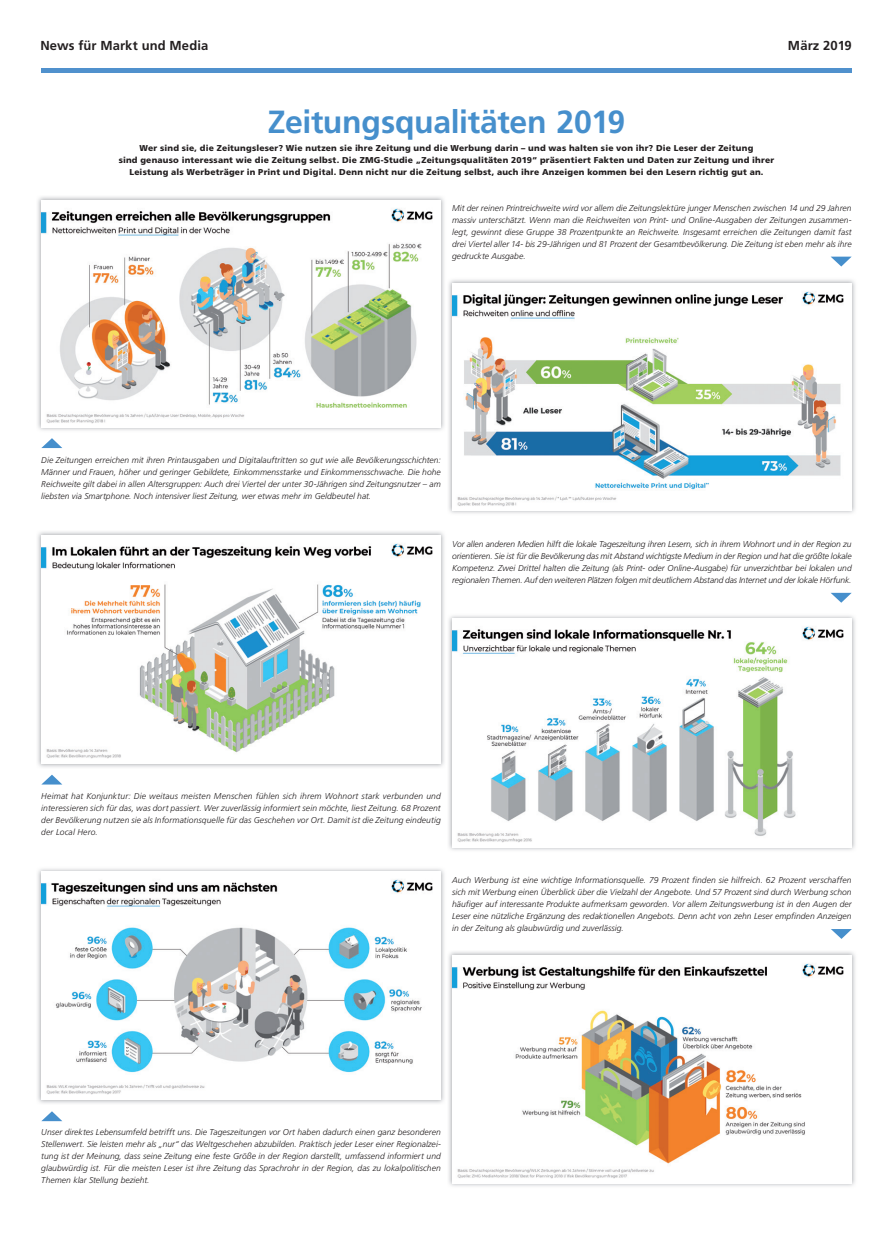
<style>
.page{position:relative;width:893px;height:1248px;background:#fff}
.page>*{position:absolute;margin:0;border:0;box-sizing:border-box;transform-origin:0 0}
.t1{font:700 32px "Frutiger";letter-spacing:-.01em;color:#468fcc}
.t2{font:700 13px "Frutiger";letter-spacing:.005em;color:#231f20}
.t3{font:italic 300 8.5px/12px "Frutiger";letter-spacing:.005em;color:#231f20;text-align:justify}
.t4{font:900 8.5px/12px "Frutiger";letter-spacing:.02em;color:#231f20;text-align:center}
</style>
<div class="page">
<hr style="left:41px;top:69px;width:811px;height:4px;background:#5091cd">
<img style="left:37px;top:196px;width:407px;height:235px">
<img style="left:41px;top:200px;width:400px;height:227px">
<img style="left:448px;top:279px;width:407px;height:235px">
<img style="left:452px;top:283px;width:400px;height:227px">
<img style="left:37px;top:868px;width:407px;height:235px">
<img style="left:41px;top:871px;width:400px;height:227px">
<img style="left:448px;top:951px;width:407px;height:235px">
<img style="left:452px;top:955px;width:400px;height:227px">
<img style="left:37px;top:531px;width:407px;height:236px">
<img style="left:41px;top:535px;width:400px;height:227px">
<img style="left:448px;top:615px;width:407px;height:235px">
<img style="left:452px;top:619px;width:400px;height:227px">
<svg style="left:41px;top:438px;width:21px;height:10px"></svg>
<svg style="left:42px;top:774px;width:20px;height:10px"></svg>
<svg style="left:831px;top:256px;width:21px;height:10px"></svg>
<svg style="left:831px;top:592px;width:21px;height:10px"></svg>
<svg style="left:831px;top:929px;width:21px;height:9px"></svg>
<svg style="left:42px;top:1111px;width:19px;height:9px"></svg>
<h2 class="t2" style="left:40px;top:38px;width:169px">News für Markt und Media</h2>
<h2 class="t2" style="left:788px;top:38px;width:65px">März 2019</h2>
<h1 class="t1" style="left:268px;top:103px;width:359px">Zeitungsqualitäten 2019</h1>
<p class="t4" style="left:119px;top:142px;width:657px">Wer sind sie, die Zeitungsleser? Wie nutzen sie ihre Zeitung und die Werbung darin – und was halten sie von ihr? Die Leser der Zeitung<br>sind genauso interessant wie die Zeitung selbst. Die ZMG-Studie „Zeitungsqualitäten 2019“ präsentiert Fakten und Daten zur Zeitung und ihrer<br>Leistung als Werbeträger in Print und Digital. Denn nicht nur die Zeitung selbst, auch ihre Anzeigen kommen bei den Lesern richtig gut an.</p>
<p class="t3" style="left:452px;top:202px;width:401px">Mit der reinen Printreichweite wird vor allem die Zeitungslektüre junger Menschen zwischen 14 und 29 Jahren massiv unterschätzt. Wenn man die Reichweiten von Print- und Online-Ausgaben der Zeitungen zusammen&shy;legt, gewinnt diese Gruppe 38 Prozentpunkte an Reichweite. Insgesamt erreichen die Zeitungen damit fast drei Viertel aller 14- bis 29-Jährigen und 81 Prozent der Gesamtbevölkerung. Die Zeitung ist eben mehr als ihre gedruckte Ausgabe.</p>
<p class="t3" style="left:41px;top:454px;width:401px">Die Zeitungen erreichen mit ihren Printausgaben und Digitalauftritten so gut wie alle Bevölkerungsschichten:<br>Männer und Frauen, höher und geringer Gebildete, Einkommensstarke und Einkommensschwache. Die hohe Reichweite gilt dabei in allen Altersgruppen: Auch drei Viertel der unter 30-Jährigen sind Zeitungsnutzer – am liebsten via Smartphone. Noch intensiver liest Zeitung, wer etwas mehr im Geldbeutel hat.</p>
<p class="t3" style="left:452px;top:538px;width:401px">Vor allen anderen Medien hilft die lokale Tageszeitung ihren Lesern, sich in ihrem Wohnort und in der Region zu orientieren. Sie ist für die Bevölkerung das mit Abstand wichtigste Medium in der Region und hat die größte lokale Kompetenz. Zwei Drittel halten die Zeitung (als Print- oder Online-Ausgabe) für unverzichtbar bei lokalen und regionalen Themen. Auf den weiteren Plätzen folgen mit deutlichem Abstand das Internet und der lokale Hörfunk.</p>
<p class="t3" style="left:41px;top:790px;width:401px">Heimat hat Konjunktur: Die weitaus meisten Menschen fühlen sich ihrem Wohnort stark verbunden und interessieren sich für das, was dort passiert. Wer zuverlässig informiert sein möchte, liest Zeitung. 68 Prozent der Bevölkerung nutzen sie als Informationsquelle für das Geschehen vor Ort. Damit ist die Zeitung eindeutig der Local Hero.</p>
<p class="t3" style="left:452px;top:874px;width:401px">Auch Werbung ist eine wichtige Informationsquelle. 79 Prozent finden sie hilfreich. 62 Prozent verschaffen sich mit Werbung einen Überblick über die Vielzahl der Angebote. Und 57 Prozent sind durch Werbung schon häufiger auf interessante Produkte aufmerksam geworden. Vor allem Zeitungswerbung ist in den Augen der Leser eine nützliche Ergänzung des redaktionellen Angebots. Denn acht von zehn Leser empfinden Anzeigen in der Zeitung als glaubwürdig und zuverlässig.</p>
<p class="t3" style="left:41px;top:1126px;width:401px">Unser direktes Lebensumfeld betrifft uns. Die Tageszeitungen vor Ort haben dadurch einen ganz besonderen Stellenwert. Sie leisten mehr als „nur“ das Weltgeschehen abzubilden. Praktisch jeder Leser einer Regionalzei&shy;tung ist der Meinung, dass seine Zeitung eine feste Größe in der Region darstellt, umfassend informiert und glaubwürdig ist. Für die meisten Leser ist ihre Zeitung das Sprachrohr in der Region, das zu lokalpolitischen Themen klar Stellung bezieht.</p>
</div>
